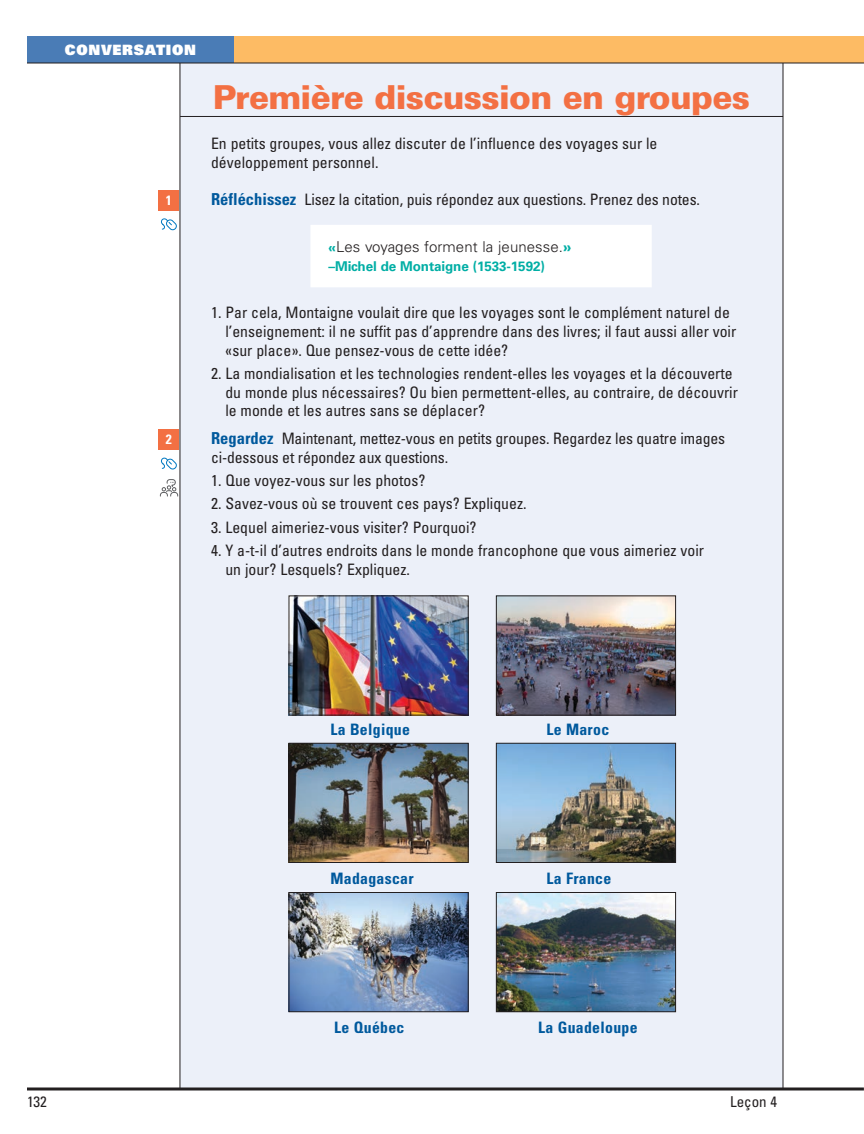
<style>
.page{position:relative;width:864px;height:1134px;background:#fff}
.page>*{position:absolute;margin:0;border:0;box-sizing:border-box;transform-origin:0 0}
.t1{font:900 33px "Univers LT Std";letter-spacing:-.025em;color:#f37043}
.t2{font:condensed 15.75px/18.8px "Univers LT Std";color:#231f20}
.t3{font:700 condensed 15.75px "Univers LT Std";letter-spacing:.02em;color:#00599d}
.t4{font:300 15px "Univers LT Std";letter-spacing:.005em;color:#231f20}
.t5{font:condensed 15px "Univers LT Std";color:#231f20}
.t6{font:14.25px "Univers LT Std X Black";letter-spacing:.05em;color:#fff}
.t7{font:700 13.5px "Univers LT Std";letter-spacing:-.01em;color:#00aea5}
.t8{font:700 condensed 13.5px "Univers LT Std";color:#fff}
.s1{font-weight:700;font-size:16.5px;color:#00599d}
.s2{font-weight:700;font-size:13.5px;color:#00aea5}
.s3{font-weight:700;color:#00aea5}
</style>
<div class="page">
<div style="left:180px;top:54px;width:603px;height:1034px;background:#ecf0f9"></div>
<hr style="left:180px;top:116px;width:603px;height:1px;background:#231f20">
<div style="left:158px;top:190px;width:21px;height:21px;background:#f37043"></div>
<svg style="left:161px;top:218px;width:16px;height:13px"></svg>
<div style="left:313px;top:227px;width:337px;height:58px;background:#fff"></div>
<div style="left:310px;top:225px;width:342px;height:62px;border:4px solid #fff"></div>
<div style="left:158px;top:429px;width:21px;height:21px;background:#f37043"></div>
<svg style="left:161px;top:457px;width:16px;height:13px"></svg>
<svg style="left:160px;top:479px;width:19px;height:18px"></svg>
<img style="left:291px;top:598px;width:176px;height:116px">
<div style="left:289px;top:596px;width:180px;height:120px;border:1px solid #231f20"></div>
<img style="left:498px;top:598px;width:176px;height:116px">
<div style="left:496px;top:596px;width:180px;height:120px;border:1px solid #231f20"></div>
<img style="left:291px;top:745px;width:176px;height:116px">
<div style="left:289px;top:743px;width:180px;height:120px;border:1px solid #231f20"></div>
<img style="left:291px;top:894px;width:176px;height:116px">
<div style="left:289px;top:892px;width:180px;height:120px;border:1px solid #231f20"></div>
<img style="left:498px;top:745px;width:176px;height:116px">
<div style="left:496px;top:743px;width:180px;height:120px;border:1px solid #231f20"></div>
<img style="left:498px;top:894px;width:176px;height:116px">
<div style="left:496px;top:892px;width:180px;height:120px;border:1px solid #231f20"></div>
<div style="left:232px;top:36px;width:632px;height:27px;background:#fdbb64"></div>
<div style="left:27px;top:36px;width:207px;height:27px;background:#4a7cb6"></div>
<hr style="left:27px;top:1088px;width:837px;height:2px;background:#231f20">
<hr style="left:27px;top:63px;width:837px;height:1px;background:#231f20">
<hr style="left:783px;top:63px;width:1px;height:1026px;background:#231f20">
<hr style="left:180px;top:63px;width:1px;height:1026px;background:#231f20">
<p class="t6" style="left:65px;top:40px;width:133px">CONVERSATION</p>
<p class="t8" style="left:166px;top:192px;width:7px">1</p>
<p class="t8" style="left:166px;top:431px;width:7px">2</p>
<h1 class="t1" style="left:213px;top:76px;width:539px">Première discussion en groupes</h1>
<p class="t2" style="left:211px;top:134px;width:448px">En petits groupes, vous allez discuter de l’influence des voyages sur le développement personnel.</p>
<p class="t2" style="left:211px;top:190px;width:490px"><span class="s1">Réfléchissez</span> Lisez la citation, puis répondez aux questions. Prenez des notes.</p>
<p class="t4" style="left:328px;top:238px;width:244px"><span class="s2">«</span>Les voyages forment la jeunesse.<span class="s3">»</span></p>
<p class="t7" style="left:328px;top:258px;width:218px">–Michel de Montaigne (1533-1592)</p>
<p class="t2" style="left:225px;top:303px;width:512px;text-indent:-14px">1. Par cela, Montaigne voulait dire que les voyages sont le complément naturel de l’enseignement: il ne suffit pas d’apprendre dans des livres; il faut aussi aller voir «sur place». Que pensez-vous de cette idée?</p>
<p class="t2" style="left:225px;top:364px;width:514px;text-indent:-14px">2. La mondialisation et les technologies rendent-elles les voyages et la découverte du monde plus nécessaires? Ou bien permettent-elles, au contraire, de découvrir le monde et les autres sans se déplacer?</p>
<p class="t2" style="left:211px;top:429px;width:516px"><span class="s1">Regardez</span> Maintenant, mettez-vous en petits groupes. Regardez les quatre images ci-dessous et répondez aux questions.</p>
<p class="t2" style="left:211px;top:471px;width:216px">1. Que voyez-vous sur les photos?</p>
<p class="t2" style="left:211px;top:494px;width:317px">2. Savez-vous où se trouvent ces pays? Expliquez.</p>
<p class="t2" style="left:211px;top:517px;width:267px">3. Lequel aimeriez-vous visiter? Pourquoi?</p>
<p class="t2" style="left:225px;top:541px;width:480px;text-indent:-14px">4. Y a-t-il d’autres endroits dans le monde francophone que vous aimeriez voir un jour? Lesquels? Expliquez.</p>
<p class="t3" style="left:330px;top:720px;width:81px">La Belgique</p>
<p class="t3" style="left:546px;top:720px;width:64px">Le Maroc</p>
<p class="t3" style="left:330px;top:868px;width:85px">Madagascar</p>
<p class="t3" style="left:546px;top:868px;width:66px">La France</p>
<p class="t3" style="left:334px;top:1018px;width:72px">Le Québec</p>
<p class="t3" style="left:538px;top:1018px;width:101px">La Guadeloupe</p>
<p class="t5" style="left:27px;top:1093px;width:21px">132</p>
<p class="t5" style="left:730px;top:1093px;width:48px">Leçon 4</p>
</div>
